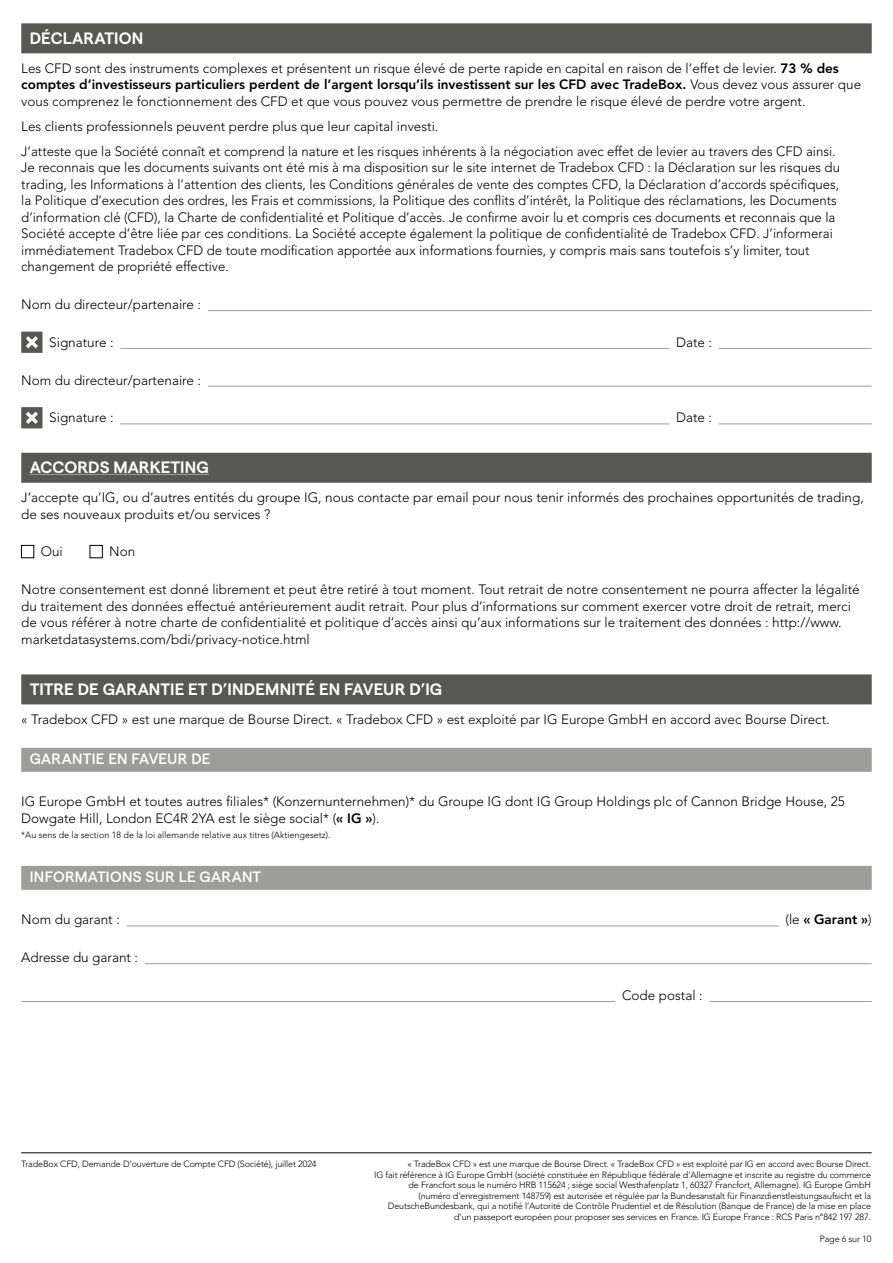
<style>
.page{position:relative;width:893px;height:1263px;background:#fff}
.page>*{position:absolute;margin:0;border:0;box-sizing:border-box;transform-origin:0 0}
.t1{font:600 16.5px "Matter SQ";color:#fff}
.t2{font:500 15px "Matter SQ";letter-spacing:.02em;color:#fff}
.t3{font:300 13.5px/16.5px "Avenir LT Std";color:#000}
.t4{font:800 13.5px "Avenir LT Std";color:#000}
.t5{font:300 9px/10.5px "Avenir LT Std";letter-spacing:-.015em;color:#000;text-align:right}
.s1{font-weight:800}
.s2{font-weight:300}
</style>
<div class="page">
<hr style="left:21px;top:1152px;width:851px;height:1px;background:#000">
<div style="left:21px;top:23px;width:851px;height:30px;background:#575756"></div>
<hr style="left:208px;top:310px;width:664px;height:1px;background:#9d9d9c">
<hr style="left:120px;top:348px;width:549px;height:1px;background:#9d9d9c">
<hr style="left:719px;top:348px;width:153px;height:1px;background:#9d9d9c">
<hr style="left:208px;top:386px;width:664px;height:1px;background:#9d9d9c">
<hr style="left:120px;top:424px;width:549px;height:1px;background:#9d9d9c">
<hr style="left:719px;top:424px;width:153px;height:1px;background:#9d9d9c">
<div style="left:21px;top:453px;width:851px;height:30px;background:#575756"></div>
<hr style="left:30px;top:474px;width:179px;height:1px;background:#9d9d9c">
<svg style="left:21px;top:332px;width:22px;height:21px"></svg>
<svg style="left:21px;top:407px;width:22px;height:21px"></svg>
<div style="left:21px;top:545px;width:13px;height:13px;border:1px solid #000"></div>
<div style="left:90px;top:545px;width:13px;height:13px;border:1px solid #000"></div>
<div style="left:21px;top:674px;width:851px;height:30px;background:#575756"></div>
<div style="left:21px;top:748px;width:851px;height:24px;background:#9d9d9c"></div>
<div style="left:21px;top:866px;width:851px;height:24px;background:#9d9d9c"></div>
<hr style="left:127px;top:926px;width:652px;height:1px;background:#9d9d9c">
<hr style="left:145px;top:963px;width:727px;height:1px;background:#9d9d9c">
<hr style="left:21px;top:1001px;width:594px;height:1px;background:#9d9d9c">
<hr style="left:709px;top:1001px;width:163px;height:1px;background:#9d9d9c">
<p class="t1" style="left:30px;top:26px;width:115px">DÉCLARATION</p>
<p class="t3" style="left:21px;top:60px;width:841px">Les CFD sont des instruments complexes et présentent un risque élevé de perte rapide en capital en raison de l’effet de levier. <span class="s1">73 % des comptes d’investisseurs particuliers perdent de l’argent lorsqu’ils investissent sur les CFD avec TradeBox.</span> Vous devez vous assurer que vous comprenez le fonctionnement des CFD et que vous pouvez vous permettre de prendre le risque élevé de perdre votre argent.</p>
<p class="t3" style="left:21px;top:114px;width:816px;line-height:25px">Les clients professionnels peuvent perdre plus que leur capital investi.<br>J’atteste que la Société connaît et comprend la nature et les risques inhérents à la négociation avec effet de levier au travers des CFD ainsi.</p>
<p class="t3" style="left:21px;top:159px;width:820px">Je reconnais que les documents suivants ont été mis à ma disposition sur le site internet de Tradebox CFD : la Déclaration sur les risques du trading, les Informations à l’attention des clients, les Conditions générales de vente des comptes CFD, la Déclaration d’accords spécifiques, la Politique d’execution des ordres, les Frais et commissions, la Politique des conflits d’intérêt, la Politique des réclamations, les Documents d’information clé (CFD), la Charte de confidentialité et Politique d’accès. Je confirme avoir lu et compris ces documents et reconnais que la Société accepte d’être liée par ces conditions. La Société accepte également la politique de confidentialité de Tradebox CFD. J’informerai immédiatement Tradebox CFD de toute modification apportée aux informations fournies, y compris mais sans toutefois s’y limiter, tout changement de propriété effective.</p>
<p class="t3" style="left:21px;top:296px;width:181px">Nom du directeur/partenaire :</p>
<p class="t3" style="left:49px;top:334px;width:66px">Signature :</p>
<p class="t3" style="left:676px;top:334px;width:38px">Date :</p>
<p class="t3" style="left:21px;top:372px;width:181px">Nom du directeur/partenaire :</p>
<p class="t3" style="left:49px;top:410px;width:66px">Signature :</p>
<p class="t3" style="left:676px;top:410px;width:38px">Date :</p>
<p class="t1" style="left:30px;top:455px;width:181px">ACCORDS MARKETING</p>
<p class="t3" style="left:21px;top:489px;width:844px">J’accepte qu’IG, ou d’autres entités du groupe IG, nous contacte par email pour nous tenir informés des prochaines opportunités de trading, de ses nouveaux produits et/ou services ?</p>
<p class="t3" style="left:41px;top:544px;width:24px">Oui</p>
<p class="t3" style="left:109px;top:544px;width:28px">Non</p>
<p class="t3" style="left:21px;top:581px;width:840px">Notre consentement est donné librement et peut être retiré à tout moment. Tout retrait de notre consentement ne pourra affecter la légalité du traitement des données effectué antérieurement audit retrait. Pour plus d’informations sur comment exercer votre droit de retrait, merci de vous référer à notre charte de confidentialité et politique d’accès ainsi qu’aux informations sur le traitement des données : http://www. marketdatasystems.com/bdi/privacy-notice.html</p>
<p class="t1" style="left:30px;top:677px;width:414px">TITRE DE GARANTIE ET D’INDEMNITÉ EN FAVEUR D’IG</p>
<p class="t3" style="left:21px;top:711px;width:810px">« Tradebox CFD » est une marque de Bourse Direct. « Tradebox CFD » est exploité par IG Europe GmbH en accord avec Bourse Direct.</p>
<p class="t2" style="left:30px;top:748px;width:182px">GARANTIE EN FAVEUR DE</p>
<p class="t3" style="left:21px;top:793px;width:825px">IG Europe GmbH et toutes autres filiales* (Konzernunternehmen)* du Groupe IG dont IG Group Holdings plc of Cannon Bridge House, 25<br>Dowgate Hill, London EC4R 2YA est le siège social* (<span class="s1">« IG »</span>).</p>
<p class="t5" style="left:21px;top:829px;width:311px">*Au sens de la section 18 de la loi allemande relative aux titres (Aktiengesetz).</p>
<p class="t2" style="left:30px;top:866px;width:233px">INFORMATIONS SUR LE GARANT</p>
<p class="t3" style="left:21px;top:911px;width:100px">Nom du garant :</p>
<p class="t4" style="left:785px;top:912px;width:88px"><span class="s2">(le</span> « Garant »<span class="s2">)</span></p>
<p class="t3" style="left:21px;top:949px;width:118px">Adresse du garant :</p>
<p class="t3" style="left:622px;top:987px;width:82px">Code postal :</p>
<p class="t5" style="left:21px;top:1159px;width:297px">TradeBox CFD, Demande D’ouverture de Compte CFD (Société), juillet 2024</p>
<p class="t5" style="left:374px;top:1159px;width:498px">« TradeBox CFD » est une marque de Bourse Direct. « TradeBox CFD » est exploité par IG en accord avec Bourse Direct.<br>IG fait référence à IG Europe GmbH (société constituée en République fédérale d’Allemagne et inscrite au registre du commerce de Francfort sous le numéro HRB 115624 ; siège social Westhafenplatz 1, 60327 Francfort, Allemagne). IG Europe GmbH (numéro d’enregistrement 148759) est autorisée et régulée par la Bundesanstalt für Finanzdienstleistungsaufsicht et la DeutscheBundesbank, qui a notifié l’Autorité de Contrôle Prudentiel et de Résolution (Banque de France) de la mise en place d’un passeport européen pour proposer ses services en France. IG Europe France : RCS Paris n°842 197 287.</p>
<p class="t5" style="left:820px;top:1233px;width:53px">Page 6 sur 10</p>
</div>
